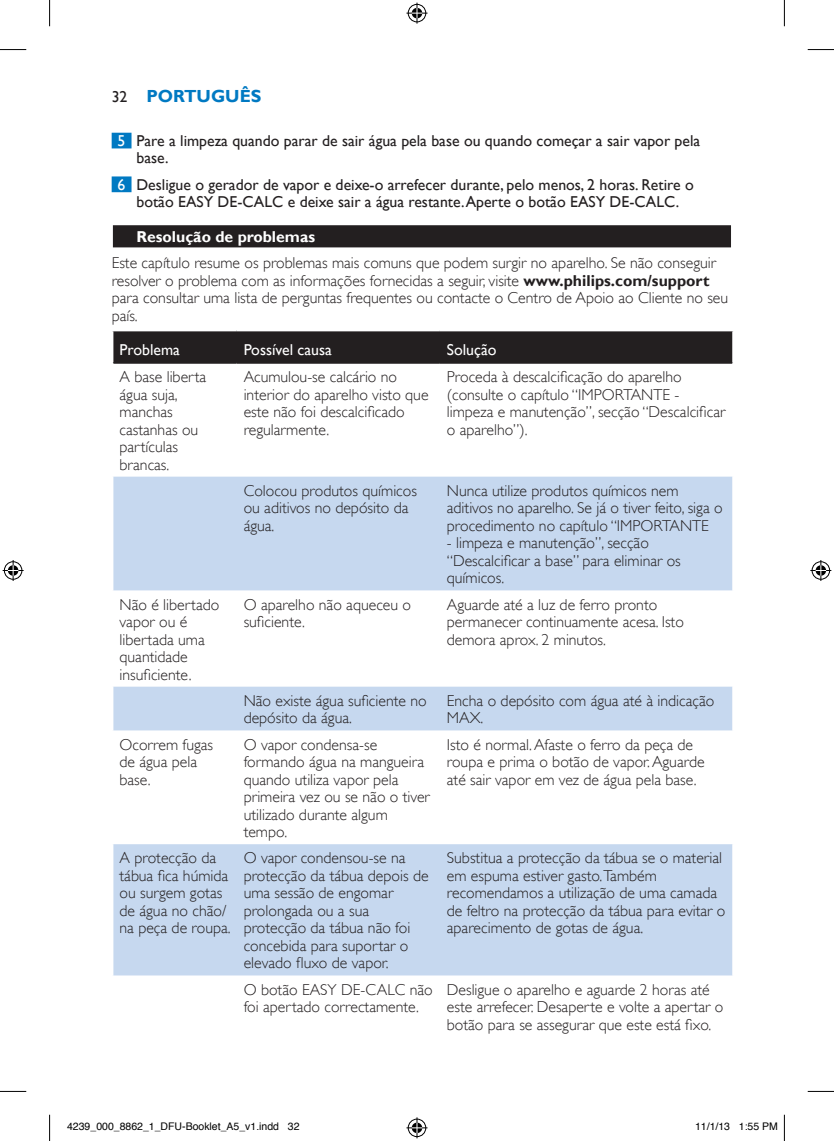
<style>
.page{position:relative;width:834px;height:1141px;background:#fff}
.page>*{position:absolute;margin:0;border:0;box-sizing:border-box;transform-origin:0 0}
.t1{font:700 17.5px "Gill Sans Alt One WGL";color:#0079c2}
.t2{font:15.75px/17.5px "Gill Sans Alt One WGL Light";color:#231f20}
.t3{font:15.75px/17.5px "Gill Sans Alt One WGL";color:#231f20}
.t4{font:15.75px "Gill Sans Alt One WGL";color:#fff}
.t5{font:700 15.75px "Gill Sans Alt One WGL";color:#fff}
.t6{font:10.5px "Helvetica";color:#000}
.s1{font-weight:400;font-size:15.75px;color:#231f20}
.s2{color:#fff}
.s3{font-family:"Gill Sans Alt One WGL";font-weight:700}
</style>
<div class="page">
<div style="left:112px;top:133px;width:19px;height:15px;background:#0079c2"></div>
<div style="left:112px;top:176px;width:19px;height:16px;background:#0079c2"></div>
<div style="left:112px;top:224px;width:620px;height:25px;background:#a3a1a2"></div>
<div style="left:113px;top:225px;width:617px;height:22px;background:#231f20"></div>
<div style="left:113px;top:331px;width:619px;height:31px;background:#231f20"></div>
<svg style="left:113px;top:477px;width:619px;height:498px;fill:#c6d8ef"></svg>
<hr style="left:113px;top:362px;width:123px;height:2px;background:#231f20">
<hr style="left:236px;top:362px;width:203px;height:2px;background:#231f20">
<hr style="left:439px;top:362px;width:293px;height:2px;background:#231f20">
<svg style="left:0;top:49px;width:26px;height:1px"></svg>
<svg style="left:807px;top:49px;width:26px;height:1px"></svg>
<svg style="left:0;top:1091px;width:26px;height:1px"></svg>
<svg style="left:807px;top:1091px;width:26px;height:1px"></svg>
<svg style="left:49px;top:0;width:1px;height:26px"></svg>
<svg style="left:49px;top:1115px;width:1px;height:26px"></svg>
<svg style="left:783px;top:0;width:1px;height:26px"></svg>
<svg style="left:783px;top:1115px;width:1px;height:26px"></svg>
<svg style="left:406px;top:3px;width:21px;height:21px"></svg>
<svg style="left:406px;top:1117px;width:21px;height:21px"></svg>
<svg style="left:3px;top:560px;width:21px;height:21px"></svg>
<svg style="left:810px;top:560px;width:21px;height:21px"></svg>
<p class="t1" style="left:112px;top:87px;width:151px"><span class="s1">32</span> PORTUGUÊS</p>
<p class="t3" style="left:136px;top:133px;width:565px;text-indent:-19px"><span class="s2">5</span> Pare a limpeza quando parar de sair água pela base ou quando começar a sair vapor pela base.</p>
<p class="t3" style="left:118px;top:177px;width:577px;text-align:center"><span class="s2">6</span> Desligue o gerador de vapor e deixe-o arrefecer durante, pelo menos, 2 horas. Retire o botão EASY DE-CALC e deixe sair a água restante. Aperte o botão EASY DE-CALC.</p>
<p class="t5" style="left:136px;top:229px;width:180px">Resolução de problemas</p>
<p class="t2" style="left:112px;top:254px;width:618px">Este capítulo resume os problemas mais comuns que podem surgir no aparelho. Se não conseguir resolver o problema com as informações fornecidas a seguir, visite <span class="s3">www.philips.com/support </span>para consultar uma lista de perguntas frequentes ou contacte o Centro de Apoio ao Cliente no seu país.</p>
<p class="t4" style="left:119px;top:343px;width:62px">Problema</p>
<p class="t4" style="left:243px;top:343px;width:90px">Possível causa</p>
<p class="t4" style="left:446px;top:343px;width:51px">Solução</p>
<p class="t2" style="left:119px;top:369px;width:88px">A base liberta água suja, manchas castanhas ou partículas brancas.</p>
<p class="t2" style="left:243px;top:369px;width:186px">Acumulou-se calcário no interior do aparelho visto que este não foi descalciicado regularmente.</p>
<p class="t2" style="left:446px;top:368px;width:280px">Proceda à descalciicação do aparelho (consulte o capítulo “IMPORTANTE - limpeza e manutenção”, secção “Descalciicar o aparelho”).</p>
<p class="t2" style="left:243px;top:483px;width:175px">Colocou produtos químicos ou aditivos no depósito da água.</p>
<p class="t2" style="left:446px;top:483px;width:277px">Nunca utilize produtos químicos nem aditivos no aparelho. Se já o tiver feito, siga o procedimento no capítulo “IMPORTANTE</p>
<p class="t2" style="left:446px;top:534px;width:235px">- limpeza e manutenção”, secção “Descalciicar a base” para eliminar os químicos.</p>
<p class="t2" style="left:119px;top:596px;width:101px">Não é libertado vapor ou é libertada uma quantidade insuiciente.</p>
<p class="t2" style="left:243px;top:596px;width:169px">O aparelho não aqueceu o suiciente.</p>
<p class="t2" style="left:446px;top:597px;width:238px">Aguarde até a luz de ferro pronto permanecer continuamente acesa. Isto demora aprox. 2 minutos.</p>
<p class="t2" style="left:243px;top:692px;width:184px">Não existe água suiciente no depósito da água.</p>
<p class="t2" style="left:446px;top:692px;width:269px">Encha o depósito com água até à indicação<br>MAX.</p>
<p class="t2" style="left:119px;top:737px;width:95px">Ocorrem fugas de água pela base.</p>
<p class="t2" style="left:243px;top:737px;width:188px">O vapor condensa-se formando água na mangueira quando utiliza vapor pela primeira vez ou se não o tiver utilizado durante algum tempo.</p>
<p class="t2" style="left:446px;top:736px;width:259px">Isto é normal. Afaste o ferro da peça de roupa e prima o botão de vapor. Aguarde até sair vapor em vez de água pela base.</p>
<p class="t2" style="left:119px;top:849px;width:113px">A protecção da tábua ica húmida ou surgem gotas de água no chão/ na peça de roupa.</p>
<p class="t2" style="left:243px;top:850px;width:186px">O vapor condensou-se na protecção da tábua depois de uma sessão de engomar prolongada ou a sua protecção da tábua não foi concebida para suportar o elevado luxo de vapor.</p>
<p class="t2" style="left:446px;top:849px;width:280px">Substitua a protecção da tábua se o material em espuma estiver gasto.Também recomendamos a utilização de uma camada de feltro na protecção da tábua para evitar o aparecimento de gotas de água.</p>
<p class="t2" style="left:243px;top:981px;width:191px">O botão EASY DE-CALC não foi apertado correctamente.</p>
<p class="t2" style="left:446px;top:982px;width:278px">Desligue o aparelho e aguarde 2 horas até este arrefecer. Desaperte e volte a apertar o botão para se assegurar que este está ixo.</p>
<p class="t6" style="left:67px;top:1123px;width:234px">4239_000_8862_1_DFU-Booklet_A5_v1.indd 32</p>
<p class="t6" style="left:694px;top:1123px;width:84px">11/1/13 1:55 PM</p>
</div>
